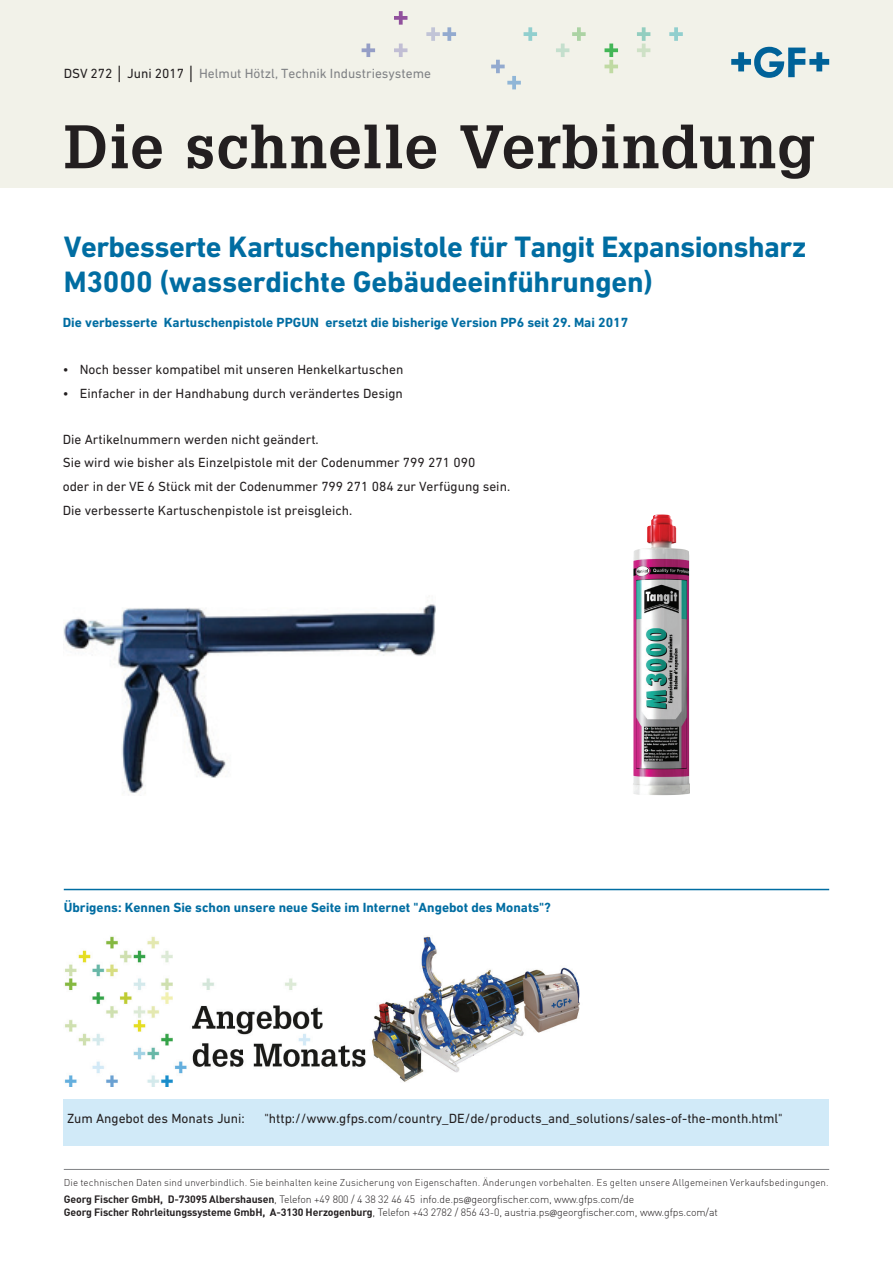
<style>
.page{position:relative;width:893px;height:1263px;background:#fff}
.page>*{position:absolute;margin:0;border:0;box-sizing:border-box;transform-origin:0 0}
.t1{font:700 60px "Glypha LT";letter-spacing:.015em;color:#231f20}
.t2{font:700 30px/34.5px "DIN Next W1 G";letter-spacing:-.02em;color:#006da2}
.t3{font:13.5px/23.4px "DIN Next W1 G";color:#231f20}
.t4{font:700 13.5px "DIN Next W1 G";color:#006da2}
.t5{font:13.5px "DIN Next W1 G";color:#808285}
.t6{font:300 10.5px/12.6px "DIN";letter-spacing:-.01em;color:#231f20}
.t7{font:300 9.75px "DIN";letter-spacing:.015em;color:#231f20}
.s1{color:#231f20}
.s2{font-family:"Arial";color:#231f20}
.s3{font-weight:700}
.s4{font-family:"Myriad Pro";font-weight:400}
</style>
<div class="page">
<img style="left:64px;top:600px;width:372px;height:193px">
<img style="left:633px;top:514px;width:57px;height:281px">
<hr style="left:64px;top:1169px;width:765px;height:1px;background:#808285">
<div style="left:0;top:0;width:893px;height:187px;background:#f2f2e9"></div>
<svg style="left:731px;top:47px;width:98px;height:31px"></svg>
<svg style="left:362px;top:44px;width:13px;height:13px"></svg>
<svg style="left:394px;top:11px;width:13px;height:14px"></svg>
<svg style="left:394px;top:44px;width:13px;height:13px"></svg>
<svg style="left:426px;top:27px;width:30px;height:14px"></svg>
<svg style="left:491px;top:60px;width:30px;height:29px"></svg>
<svg style="left:524px;top:27px;width:13px;height:14px"></svg>
<svg style="left:556px;top:27px;width:30px;height:30px"></svg>
<svg style="left:604px;top:44px;width:14px;height:29px"></svg>
<svg style="left:637px;top:27px;width:13px;height:30px"></svg>
<svg style="left:669px;top:27px;width:14px;height:14px"></svg>
<div style="left:64px;top:1099px;width:765px;height:47px;background:#d1eaf8"></div>
<img style="left:64px;top:936px;width:516px;height:150px">
<hr style="left:64px;top:889px;width:765px;height:1px;background:#006da2">
<p class="t5" style="left:64px;top:65px;width:369px"><span class="s1">DSV 272</span> <span class="s2">│</span> <span class="s1">Juni 2017</span> <span class="s2">│</span> Helmut Hötzl, Technik Industriesysteme</p>
<h1 class="t1" style="left:64px;top:110px;width:753px">Die schnelle Verbindung</h1>
<h2 class="t2" style="left:64px;top:230px;width:744px">Verbesserte Kartuschenpistole für Tangit Expansionsharz<br>M3000 (wasserdichte Gebäudeeinführungen)</h2>
<p class="t4" style="left:63px;top:315px;width:567px">Die verbesserte Kartuschenpistole PPGUN ersetzt die bisherige Version PP6 seit 29. Mai 2017</p>
<p class="t3" style="left:63px;top:358px;width:342px">• Noch besser kompatibel mit unseren Henkelkartuschen</p>
<p class="t3" style="left:63px;top:381px;width:342px">• Einfacher in der Handhabung durch verändertes Design</p>
<p class="t3" style="left:63px;top:428px;width:449px">Die Artikelnummern werden nicht geändert.<br>Sie wird wie bisher als Einzelpistole mit der Codenummer 799 271 090<br>oder in der VE 6 Stück mit der Codenummer 799 271 084 zur Verfügung sein.<br>Die verbesserte Kartuschenpistole ist preisgleich.</p>
<p class="t4" style="left:64px;top:900px;width:488px">Übrigens: Kennen Sie schon unsere neue Seite im Internet "Angebot des Monats"?</p>
<p class="t3" style="left:67px;top:1106px;width:179px">Zum Angebot des Monats Juni:</p>
<p class="t3" style="left:264px;top:1106px;width:520px">"http://www.gfps.com/country_DE/de/products_and_solutions/sales-of-the-month.html"</p>
<p class="t7" style="left:64px;top:1177px;width:767px">Die technischen Daten sind unverbindlich. Sie beinhalten keine Zusicherung von Eigenschaften. Änderungen vorbehalten. Es gelten unsere Allgemeinen Verkaufsbedingungen.</p>
<p class="t6" style="left:64px;top:1193px;width:656px"><span class="s3">Georg Fischer GmbH, D-73095 Albershausen</span>, Telefon +49 800 / 4 38 32 46 45 info.de.ps<span class="s4">@</span>georgfischer.com, www.gfps.com/de<br><span class="s3">Georg Fischer Rohrleitungssysteme GmbH, A-3130 Herzogenburg</span>, Telefon +43 2782 / 856 43-0, austria.ps<span class="s4">@</span>georgfischer.com, www.gfps.com/at</p>
</div>
